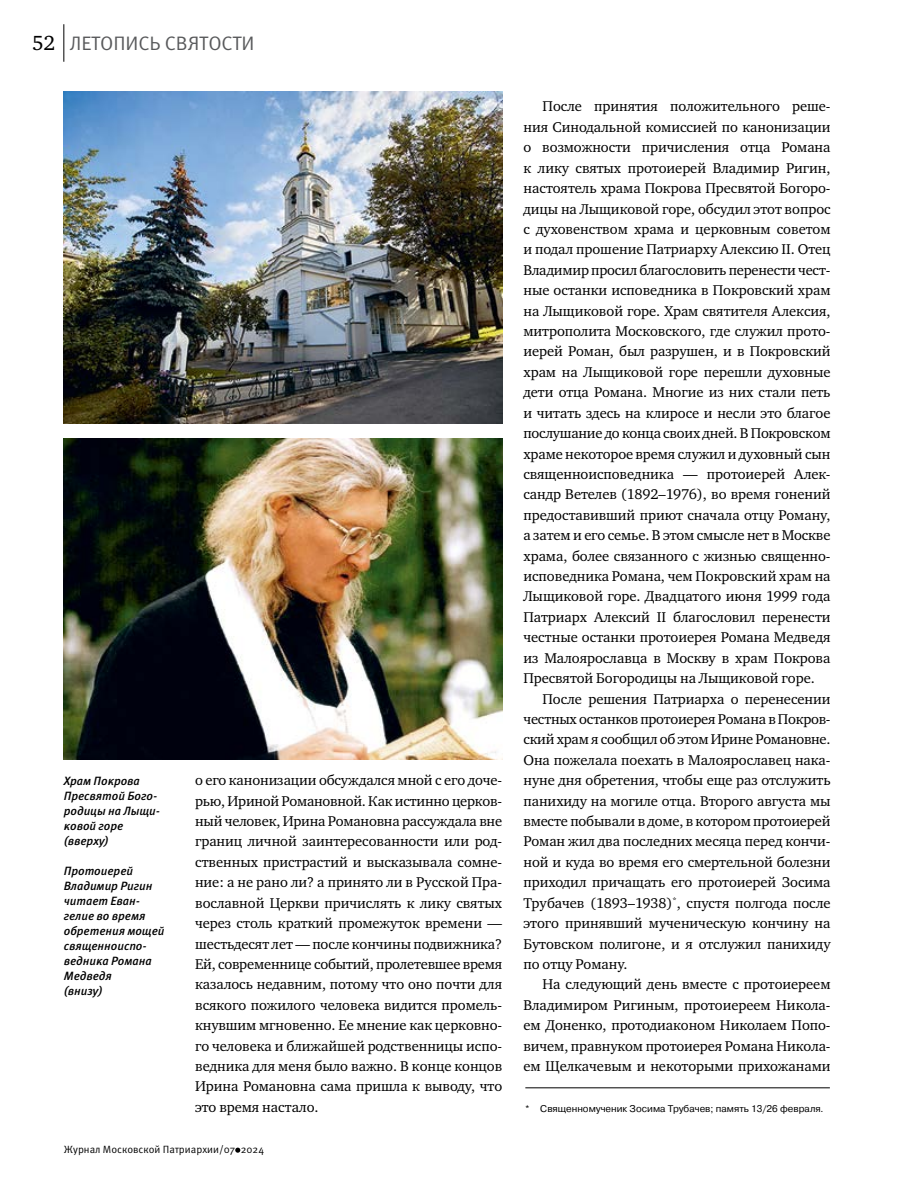
<style>
.page{position:relative;width:915px;height:1191px;background:#fff}
.page>*{position:absolute;margin:0;border:0;box-sizing:border-box;transform-origin:0 0}
.t1{font:19.5px "Meta Pro";letter-spacing:-.005em;color:#58595b}
.t2{font:14.55px/20.4px "Charter ITC";letter-spacing:-.005em;color:#000;text-align:justify}
.t3{font:italic 500 12px/15px "Meta Pro";letter-spacing:-.005em;color:#000}
.t4{font:10.5px "Meta Pro";color:#000}
.t5{font:9.75px "Pragmatica";color:#000}
.s1{font-family:"Charter ITC";font-size:21px;color:#000}
</style>
<div class="page">
<svg style="left:235px;top:1147px;width:5px;height:5px"></svg>
<hr style="left:63px;top:24px;width:1px;height:38px;background:#000">
<img style="left:64px;top:438px;width:438px;height:321px">
<hr style="left:525px;top:1087px;width:304px;height:1px;background:#000">
<img style="left:64px;top:91px;width:438px;height:332px">
<h1 class="t1" style="left:32px;top:31px;width:224px"><span class="s1">52</span> ЛЕТОПИСЬ СВЯТОСТИ</h1>
<p class="t3" style="left:64px;top:774px;width:98px">Храм Покрова<br>Пресвятой Бого&shy;родицы на Лыщи&shy;ковой горе (вверху)</p>
<p class="t3" style="left:64px;top:864px;width:102px">Протоиерей<br>Владимир Ригин читает Еван&shy;гелие во время обретения мощей священноиспо&shy;ведника Романа<br>Медведя<br>(внизу)</p>
<p class="t2" style="left:195px;top:770px;width:308px">о его канонизации обсуждался мной с его доче&shy;рью, Ириной Романовной. Как истинно церков&shy;ный человек, Ирина Романовна рассуждала вне границ личной заинтересованности или род&shy;ственных пристрастий и высказывала сомне&shy;ние: а не рано ли? а принято ли в Русской Пра&shy;вославной Церкви причислять к лику святых через столь краткий промежуток времени — шестьдесят лет — после кончины подвижника?<br>Ей, современнице событий, пролетевшее время казалось недавним, потому что оно почти для всякого пожилого человека видится промель&shy;кнувшим мгновенно. Ее мнение как церковно&shy;го человека и ближайшей родственницы испо&shy;ведника для меня было важно. В конце концов Ирина Романовна сама пришла к выводу, что это время настало.</p>
<p class="t4" style="left:64px;top:1142px;width:202px">Журнал Московской Патриархии/07 2024</p>
<p class="t2" style="left:523px;top:96px;width:308px;text-indent:19px">После принятия положительного реше&shy;ния Синодальной комиссией по канонизации о возможности причисления отца Романа к лику святых протоиерей Владимир Ригин, настоятель храма Покрова Пресвятой Богоро&shy;дицы на Лыщиковой горе, обсудил этот вопрос с духовенством храма и церковным советом и подал прошение Патриарху Алексию II. Отец Владимир просил благословить перенести чест&shy;ные останки исповедника в Покровский храм на Лыщиковой горе. Храм святителя Алексия, митрополита Московского, где служил прото&shy;иерей Роман, был разрушен, и в Покровский храм на Лыщиковой горе перешли духовные дети отца Романа. Многие из них стали петь и читать здесь на клиросе и несли это благое послушание до конца своих дней. В Покровском храме некоторое время служил и духовный сын священноисповедника — протоиерей Алек&shy;сандр Ветелев (1892–1976), во время гонений предоставивший приют сначала отцу Роману, а затем и его семье. В этом смысле нет в Москве храма, более связанного с жизнью священно&shy;исповедника Романа, чем Покровский храм на Лыщиковой горе. Двадцатого июня 1999 года Патриарх Алексий II благословил перенести честные останки протоиерея Романа Медведя из Малоярославца в Москву в храм Покрова Пресвятой Богородицы на Лыщиковой горе.</p>
<p class="t2" style="left:523px;top:688px;width:308px;text-indent:19px">После решения Патриарха о перенесении честных останков протоиерея Романа в Покров&shy;ский храм я сообщил об этом Ирине Романовне.<br>Она пожелала поехать в Малоярославец нака&shy;нуне дня обретения, чтобы еще раз отслужить панихиду на могиле отца. Второго августа мы вместе побывали в доме, в котором протоиерей Роман жил два последних месяца перед кончи&shy;ной и куда во время его смертельной болезни приходил причащать его протоиерей Зосима Трубачев (1893–1938)<sup>*</sup>, спустя полгода после этого принявший мученическую кончину на Бутовском полигоне, и я отслужил панихиду по отцу Роману.</p>
<p class="t2" style="left:523px;top:974px;width:308px;text-indent:19px">На следующий день вместе с протоиереем Владимиром Ригиным, протоиереем Никола&shy;ем Доненко, протодиаконом Николаем Попо&shy;вичем, правнуком протоиерея Романа Никола&shy;ем Щелкачевым и некоторыми прихожанами</p>
<p class="t5" style="left:525px;top:1101px;width:300px">* Священномученик Зосима Трубачев; память 13/26 февраля.</p>
</div>
